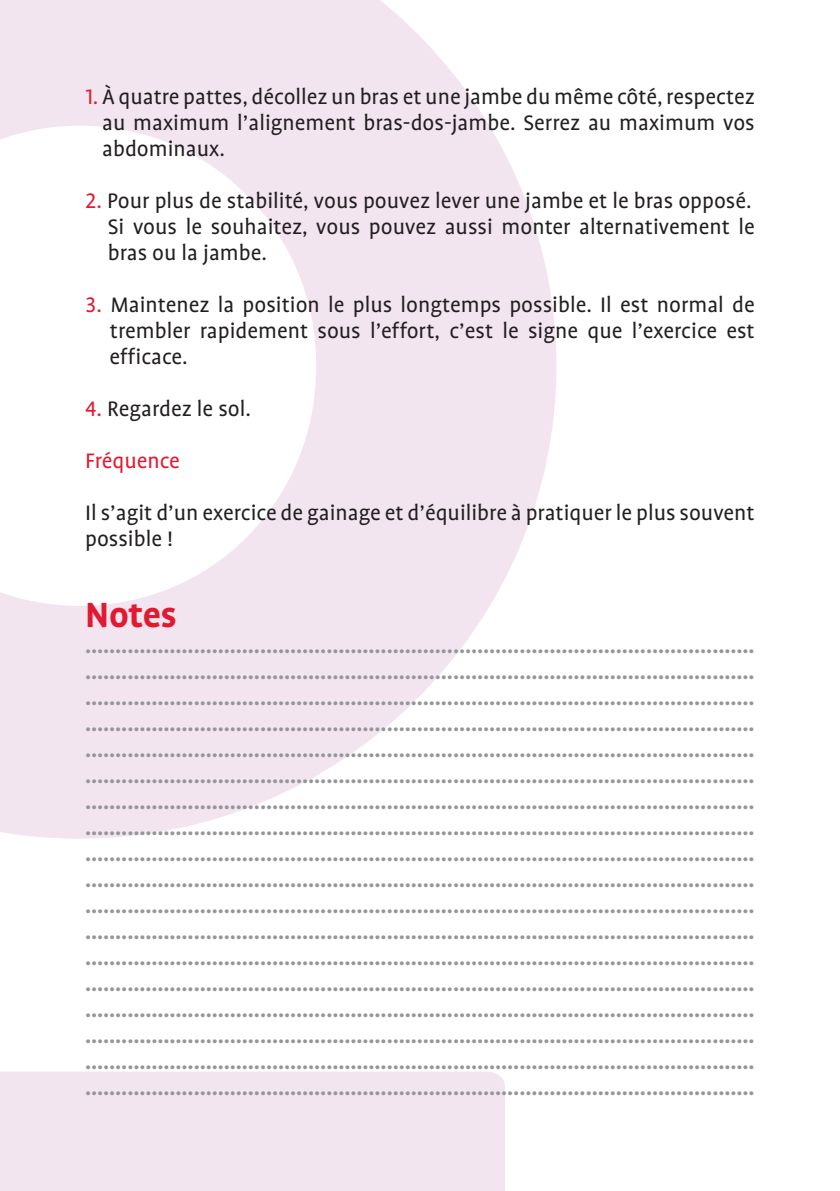
<style>
.page{position:relative;width:840px;height:1191px;background:#fff}
.page>*{position:absolute;margin:0;border:0;box-sizing:border-box;transform-origin:0 0}
.t1{font:700 40px "Profile OT";letter-spacing:-.005em;color:#e21931}
.t2{font:700 24px/26px "Profile OT";color:#939598;text-align:justify}
.t3{font:24px/26px "Profile OT";color:#231f20}
.s1{color:#e21931}
</style>
<div class="page">
<svg style="left:0;top:0;width:556px;height:838px;fill:#f3e5f0"></svg>
<div style="left:0;top:1071px;width:504px;height:120px;background:#f3e5f0"></div>
<p class="t3" style="left:102px;top:84px;width:653px;text-align:justify;text-indent:-17px"><span class="s1">1.</span> À quatre pattes, décollez un bras et une jambe du même côté, respectez au maximum l’alignement bras-dos-jambe. Serrez au maximum vos abdominaux.</p>
<p class="t3" style="left:108px;top:188px;width:648px;text-indent:-23px"><span class="s1">2.</span> Pour plus de stabilité, vous pouvez lever une jambe et le bras opposé.<br>Si vous le souhaitez, vous pouvez aussi monter alternativement le bras ou la jambe.</p>
<p class="t3" style="left:109px;top:292px;width:646px;text-align:justify;text-indent:-24px"><span class="s1">3.</span> Maintenez la position le plus longtemps possible. Il est normal de trembler rapidement sous l’effort, c’est le signe que l’exercice est efficace.</p>
<p class="t3" style="left:85px;top:383px;width:167px;line-height:52px"><span class="s1">4.</span> Regardez le sol.<br><span class="s1">Fréquence</span></p>
<p class="t3" style="left:85px;top:500px;width:670px">Il s’agit d’un exercice de gainage et d’équilibre à pratiquer le plus souvent possible !</p>
<h1 class="t1" style="left:85px;top:592px;width:93px">Notes</h1>
<p class="t2" style="left:85px;top:633px;width:670px">............................................................................................................... ............................................................................................................... ............................................................................................................... ............................................................................................................... ............................................................................................................... ............................................................................................................... ............................................................................................................... ............................................................................................................... ............................................................................................................... ............................................................................................................... ............................................................................................................... ............................................................................................................... ............................................................................................................... ............................................................................................................... ............................................................................................................... ............................................................................................................... ............................................................................................................... ...............................................................................................................</p>
</div>
